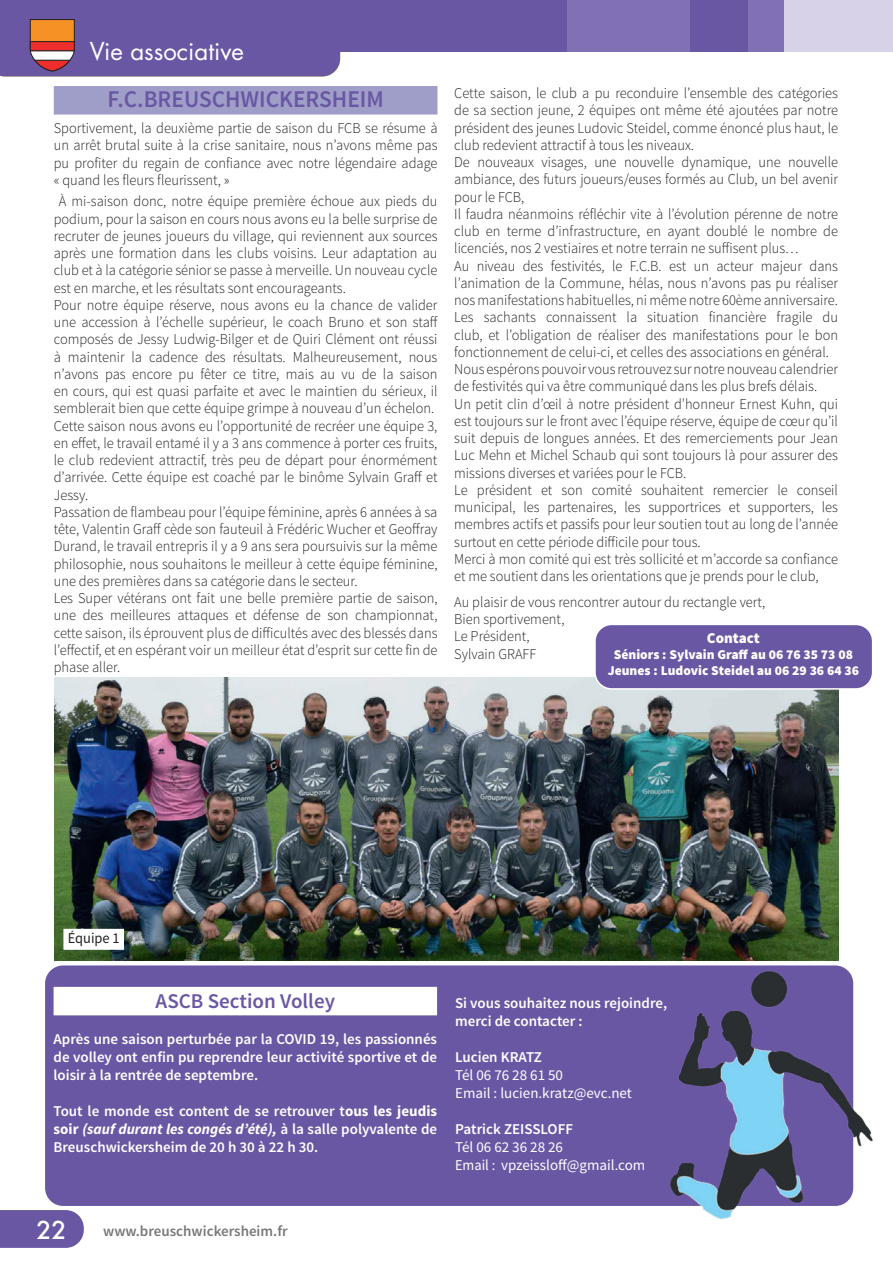
<style>
.page{position:relative;width:893px;height:1263px;background:#fff}
.page>*{position:absolute;margin:0;border:0;box-sizing:border-box;transform-origin:0 0}
.t1{font:600 24px "Source Sans Pro";color:#6a57a4}
.t2{font:24px "Futura";color:#fff}
.t3{font:500 24px "Futura";color:#fff}
.t4{font:600 21px "Source Sans Pro";color:#6a57a4}
.t5{font:300 15px/17.2px "Source Sans Pro";color:#231f20;scale:.96 1}
.t6{font:600 15px/18px "Source Sans Pro";color:#fff;text-align:justify}
.t7{font:15px/18px "Source Sans Pro";color:#fff}
.t8{font:600 15px "Source Sans Pro";color:#767879}
.t9{font:15px "Source Sans Pro";color:#231f20;scale:.96 1}
.t10{font:900 15px "Source Sans Pro";color:#fffefc}
.t11{font:900 13.5px/16.2px "Source Sans Pro";color:#fffefc;text-align:center}
.s1{font-weight:700}
.s2{font-weight:700;font-style:italic}
</style>
<div class="page">
<div style="left:54px;top:86px;width:383px;height:29px;background:#9e9ec8"></div>
<img style="left:54px;top:677px;width:784px;height:283px">
<div style="left:63px;top:929px;width:61px;height:21px;background:#fff"></div>
<div style="left:595px;top:624px;width:278px;height:65px;background:#6a57a4;border-radius:17px"></div>
<div style="left:594px;top:624px;width:279px;height:66px;border:2px solid #fff;border-radius:17px"></div>
<div style="left:45px;top:965px;width:808px;height:241px;background:#6a57a4;border-radius:18px"></div>
<div style="left:54px;top:987px;width:383px;height:28px;background:#fff"></div>
<img style="left:626px;top:965px;width:247px;height:255px">
<div style="left:0;top:0;width:766px;height:51px;background:#6a57a4"></div>
<div style="left:763px;top:0;width:130px;height:51px;background:#d7d2e8"></div>
<div style="left:568px;top:0;width:122px;height:51px;background:#8170b3"></div>
<div style="left:748px;top:0;width:36px;height:51px;background:#8170b3"></div>
<svg style="left:0;top:1210px;width:84px;height:38px;background:#715fa8"></svg>
<svg style="left:0;top:19px;width:340px;height:58px"></svg>
<h1 class="t2" style="left:90px;top:34px;width:156px">Vie associative</h1>
<h1 class="t1" style="left:107px;top:84px;width:278px">F.C.BREUSCHWICKERSHEIM</h1>
<p class="t5" style="left:54px;top:120px;width:401px;text-align:justify">Sportivement, la deuxième partie de saison du FCB se résume à un arrêt brutal suite à la crise sanitaire, nous n’avons même pas pu profiter du regain de confiance avec notre légendaire adage « quand les fleurs fleurissent, »</p>
<p class="t5" style="left:54px;top:193px;width:402px;text-indent:5px">À mi-saison donc, notre équipe première échoue aux pieds du podium, pour la saison en cours nous avons eu la belle surprise de recruter de jeunes joueurs du village, qui reviennent aux sources après une formation dans les clubs voisins. Leur adaptation au club et à la catégorie sénior se passe à merveille. Un nouveau cycle est en marche, et les résultats sont encourageants.<br>Pour notre équipe réserve, nous avons eu la chance de valider une accession à l’échelle supérieur, le coach Bruno et son staff composés de Jessy Ludwig-Bilger et de Quiri Clément ont réussi à maintenir la cadence des résultats. Malheureusement, nous n’avons pas encore pu fêter ce titre, mais au vu de la saison en cours, qui est quasi parfaite et avec le maintien du sérieux, il semblerait bien que cette équipe grimpe à nouveau d’un échelon.<br>Cette saison nous avons eu l’opportunité de recréer une équipe 3, en effet, le travail entamé il y a 3 ans commence à porter ces fruits, le club redevient attractif, très peu de départ pour énormément d’arrivée. Cette équipe est coaché par le binôme Sylvain Graff et Jessy.<br>Passation de flambeau pour l’équipe féminine, après 6 années à sa tête, Valentin Graff cède son fauteuil à Frédéric Wucher et Geoffray Durand, le travail entrepris il y a 9 ans sera poursuivis sur la même philosophie, nous souhaitons le meilleur à cette équipe féminine, une des premières dans sa catégorie dans le secteur.<br>Les Super vétérans ont fait une belle première partie de saison, une des meilleures attaques et défense de son championnat, cette saison, ils éprouvent plus de difficultés avec des blessés dans l’effectif, et en espérant voir un meilleur état d’esprit sur cette fin de phase aller.</p>
<p class="t5" style="left:454px;top:85px;width:401px">Cette saison, le club a pu reconduire l’ensemble des catégories de sa section jeune, 2 équipes ont même été ajoutées par notre président des jeunes Ludovic Steidel, comme énoncé plus haut, le club redevient attractif à tous les niveaux.<br>De nouveaux visages, une nouvelle dynamique, une nouvelle ambiance, des futurs joueurs/euses formés au Club, un bel avenir pour le FCB,<br>Il faudra néanmoins réfléchir vite à l’évolution pérenne de notre club en terme d’infrastructure, en ayant doublé le nombre de licenciés, nos 2 vestiaires et notre terrain ne suffisent plus…<br>Au niveau des festivités, le F.C.B. est un acteur majeur dans l’animation de la Commune, hélas, nous n’avons pas pu réaliser nos manifestations habituelles, ni même notre 60ème anniversaire.<br>Les sachants connaissent la situation financière fragile du club, et l’obligation de réaliser des manifestations pour le bon fonctionnement de celui-ci, et celles des associations en général.<br>Nous espérons pouvoir vous retrouvez sur notre nouveau calendrier de festivités qui va être communiqué dans les plus brefs délais.<br>Un petit clin d’œil à notre président d’honneur Ernest Kuhn, qui est toujours sur le front avec l’équipe réserve, équipe de cœur qu’il suit depuis de longues années. Et des remerciements pour Jean Luc Mehn et Michel Schaub qui sont toujours là pour assurer des missions diverses et variées pour le FCB.<br>Le président et son comité souhaitent remercier le conseil municipal, les partenaires, les supportrices et supporters, les membres actifs et passifs pour leur soutien tout au long de l’année surtout en cette période difficile pour tous.<br>Merci à mon comité qui est très sollicité et m’accorde sa confiance et me soutient dans les orientations que je prends pour le club,</p>
<p class="t5" style="left:454px;top:593px;width:326px">Au plaisir de vous rencontrer autour du rectangle vert,<br>Bien sportivement,<br>Le Président,<br>Sylvain GRAFF</p>
<p class="t10" style="left:707px;top:628px;width:54px">Contact</p>
<p class="t11" style="left:608px;top:647px;width:253px">Séniors : Sylvain Graff au 06 76 35 73 08<br>Jeunes : Ludovic Steidel au 06 29 36 64 36</p>
<p class="t9" style="left:68px;top:929px;width:56px">Équipe 1</p>
<h2 class="t4" style="left:156px;top:988px;width:181px">ASCB Section Volley</h2>
<p class="t6" style="left:54px;top:1030px;width:385px">Après une saison perturbée par la COVID 19, les passionnés de volley ont enfin pu reprendre leur activité sportive et de loisir à la rentrée de septembre.</p>
<p class="t6" style="left:54px;top:1102px;width:385px">Tout le monde est content de se retrouver t<span class="s1">ous les jeudis soir</span> <span class="s2">(sauf durant les congés d’été),</span> à la salle polyvalente de Breuschwickersheim de 20 h 30 à 22 h 30.</p>
<p class="t6" style="left:455px;top:994px;width:214px">Si vous souhaitez nous rejoindre, merci de contacter :</p>
<p class="t6" style="left:455px;top:1048px;width:88px">Lucien KRATZ</p>
<p class="t7" style="left:455px;top:1066px;width:178px">Tél 06 76 28 61 50<br>Email : lucien.kratz@evc.net</p>
<p class="t6" style="left:455px;top:1120px;width:119px">Patrick ZEISSLOFF</p>
<p class="t7" style="left:455px;top:1138px;width:192px">Tél 06 62 36 28 26<br>Email : vpzeissloff@gmail.com</p>
<h1 class="t3" style="left:37px;top:1214px;width:31px">22</h1>
<p class="t8" style="left:103px;top:1222px;width:186px">www.breuschwickersheim.fr</p>
</div>
